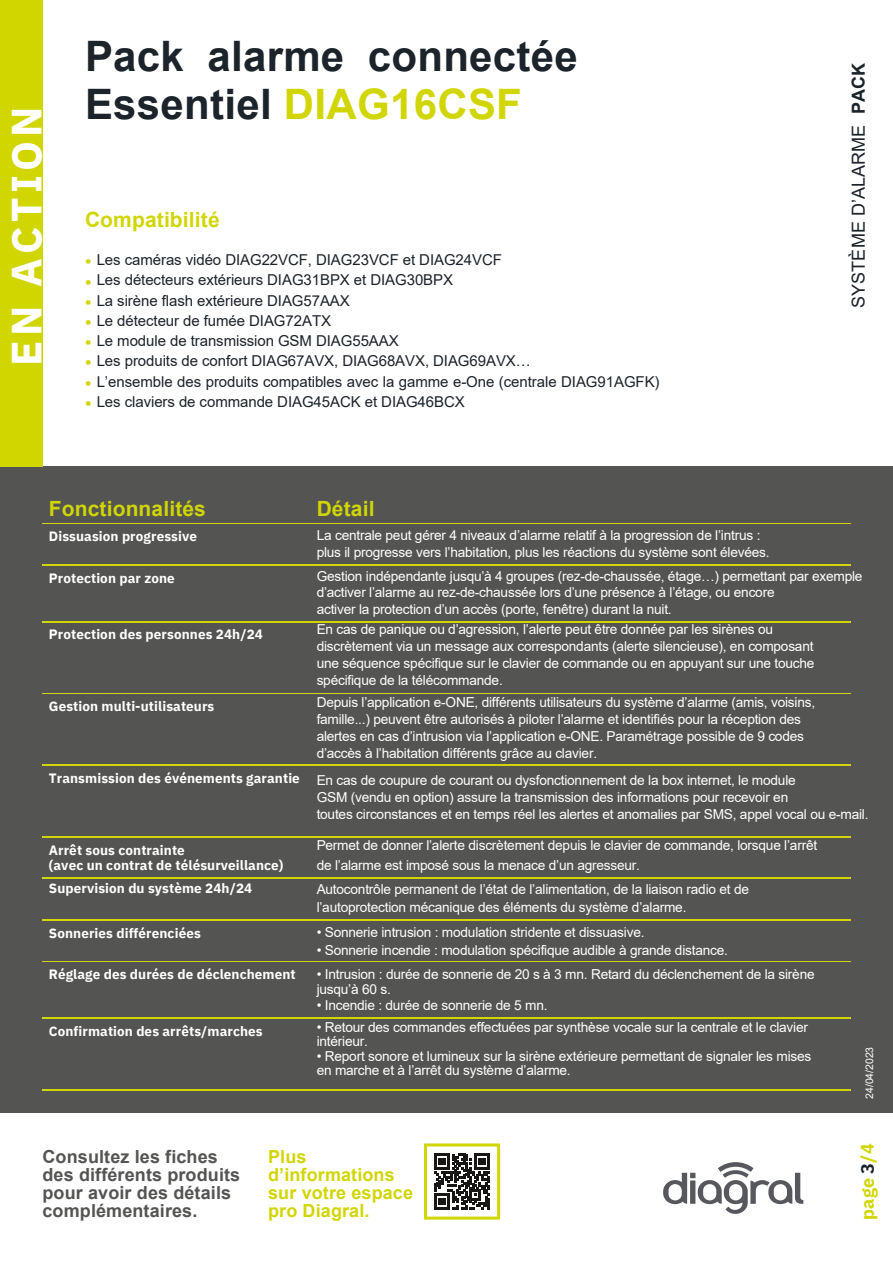
<style>
.page{position:relative;width:893px;height:1264px;background:#fff}
.page>*{position:absolute;margin:0;border:0;box-sizing:border-box;transform-origin:0 0}
.t1{font:700 42px/47.2px "Arial";letter-spacing:.005em;color:#1d232a}
.t2{font:700 42px "IBM Plex Sans";letter-spacing:.1em;color:#fff}
.t3{font:700 21px "Arial";letter-spacing:.01em;color:#d1d600}
.t4{font:700 18px/18px "Arial";letter-spacing:.005em;color:#545453}
.t5{font:700 18px/18px "Arial";letter-spacing:.005em;color:#d1d600}
.t6{font:18px "Arial";letter-spacing:.005em;color:#1d232a}
.t7{font:700 18px "IBM Plex Sans";color:#d1d600}
.t8{font:15px "Arial";letter-spacing:-.005em;color:#1d232a}
.t9{font:13.65px/16.8px "Arial";letter-spacing:-.015em;color:#fff}
.t10{font:700 13.5px/14.5px "IBM Plex Sans";letter-spacing:.005em;color:#fff}
.t11{font:10.5px "Arial";letter-spacing:-.005em;color:#fff}
.s1{color:#d1d600}
.s2{font-family:"IBM Plex Sans";font-weight:700;color:#d1d600}
.s3{font-weight:700}
.s4{color:#1d232a}
</style>
<div class="page">
<svg style="left:434px;top:1153px;width:56px;height:56px"></svg>
<div style="left:424px;top:1143px;width:76px;height:76px;border:3px solid #d1d600"></div>
<div style="left:0;top:466px;width:892px;height:646px;background:#545453"></div>
<hr style="left:42px;top:523px;width:277px;height:1px;background:#d1d600">
<hr style="left:319px;top:523px;width:531px;height:1px;background:#d1d600">
<hr style="left:42px;top:564px;width:277px;height:1px;background:#d1d600">
<hr style="left:319px;top:564px;width:531px;height:1px;background:#d1d600">
<hr style="left:42px;top:621px;width:277px;height:1px;background:#d1d600">
<hr style="left:319px;top:621px;width:531px;height:1px;background:#d1d600">
<hr style="left:42px;top:693px;width:277px;height:1px;background:#d1d600">
<hr style="left:319px;top:693px;width:531px;height:1px;background:#d1d600">
<hr style="left:42px;top:764px;width:277px;height:1px;background:#d1d600">
<hr style="left:319px;top:764px;width:531px;height:1px;background:#d1d600">
<hr style="left:42px;top:836px;width:277px;height:1px;background:#d1d600">
<hr style="left:319px;top:836px;width:531px;height:1px;background:#d1d600">
<hr style="left:42px;top:877px;width:277px;height:1px;background:#d1d600">
<hr style="left:319px;top:877px;width:531px;height:1px;background:#d1d600">
<hr style="left:42px;top:919px;width:277px;height:1px;background:#d1d600">
<hr style="left:319px;top:919px;width:531px;height:1px;background:#d1d600">
<hr style="left:42px;top:961px;width:277px;height:1px;background:#d1d600">
<hr style="left:319px;top:961px;width:531px;height:1px;background:#d1d600">
<hr style="left:42px;top:1017px;width:277px;height:1px;background:#d1d600">
<hr style="left:319px;top:1017px;width:531px;height:1px;background:#d1d600">
<hr style="left:42px;top:1089px;width:277px;height:1px;background:#d1d600">
<hr style="left:319px;top:1089px;width:531px;height:1px;background:#d1d600">
<div style="left:0;top:0;width:42px;height:466px;background:#d1d600"></div>
<svg style="left:663px;top:1162px;width:140px;height:51px"></svg>
<h1 class="t2" style="left:-1px;top:365px;width:261px;rotate:-90deg">EN ACTION</h1>
<h1 class="t1" style="left:85px;top:33px;width:494px">Pack alarme connectée<br>Essentiel <span class="s1">DIAG16CSF</span></h1>
<h2 class="t3" style="left:85px;top:207px;width:136px">Compatibilité</h2>
<p class="t8" style="left:85px;top:251px;width:418px"><span class="s2">•</span> Les caméras vidéo DIAG22VCF, DIAG23VCF et DIAG24VCF</p>
<p class="t8" style="left:85px;top:272px;width:369px"><span class="s2">•</span> Les détecteurs extérieurs DIAG31BPX et DIAG30BPX</p>
<p class="t8" style="left:85px;top:292px;width:266px"><span class="s2">•</span> La sirène flash extérieure DIAG57AAX</p>
<p class="t8" style="left:85px;top:312px;width:247px"><span class="s2">•</span> Le détecteur de fumée DIAG72ATX</p>
<p class="t8" style="left:85px;top:332px;width:315px"><span class="s2">•</span> Le module de transmission GSM DIAG55AAX</p>
<p class="t8" style="left:85px;top:353px;width:447px"><span class="s2">•</span> Les produits de confort DIAG67AVX, DIAG68AVX, DIAG69AVX…</p>
<p class="t8" style="left:85px;top:373px;width:576px"><span class="s2">•</span> L’ensemble des produits compatibles avec la gamme e-One (centrale DIAG91AGFK)</p>
<p class="t8" style="left:85px;top:393px;width:381px"><span class="s2">•</span> Les claviers de commande DIAG45ACK et DIAG46BCX</p>
<h2 class="t3" style="left:49px;top:496px;width:159px">Fonctionnalités</h2>
<h2 class="t3" style="left:316px;top:496px;width:59px">Détail</h2>
<h3 class="t6" style="left:848px;top:308px;width:246px;rotate:-90deg">SYSTÈME D’ALARME <span class="s3">PACK</span></h3>
<p class="t10" style="left:49px;top:529px;width:150px">Dissuasion progressive</p>
<p class="t10" style="left:49px;top:570px;width:127px">Protection par zone</p>
<p class="t10" style="left:49px;top:627px;width:215px">Protection des personnes 24h/24</p>
<p class="t10" style="left:49px;top:698px;width:167px">Gestion multi-utilisateurs</p>
<p class="t10" style="left:49px;top:770px;width:252px">Transmission des événements garantie</p>
<p class="t10" style="left:49px;top:842px;width:236px">Arrêt sous contrainte<br>(avec un contrat de télésurveillance)</p>
<p class="t10" style="left:49px;top:881px;width:205px">Supervision du système 24h/24</p>
<p class="t10" style="left:49px;top:925px;width:153px">Sonneries différenciées</p>
<p class="t10" style="left:49px;top:966px;width:248px">Réglage des durées de déclenchement</p>
<p class="t10" style="left:49px;top:1023px;width:215px">Confirmation des arrêts/marches</p>
<p class="t9" style="left:316px;top:527px;width:454px">La centrale peut gérer 4 niveaux d’alarme relatif à la progression de l’intrus : plus il progresse vers l’habitation, plus les réactions du système sont élevées.</p>
<p class="t9" style="left:316px;top:567px;width:547px">Gestion indépendante jusqu’à 4 groupes (rez-de-chaussée, étage…) permettant par exemple d’activer l’alarme au rez-de-chaussée lors d’une présence à l’étage, ou encore<br>activer la protection d’un accès (porte, fenêtre) durant la nuit.</p>
<p class="t9" style="left:316px;top:621px;width:499px">En cas de panique ou d’agression, l’alerte peut être donnée par les sirènes ou discrètement via un message aux correspondants (alerte silencieuse), en composant une séquence spécifique sur le clavier de commande ou en appuyant sur une touche spécifique de la télécommande.</p>
<p class="t9" style="left:316px;top:694px;width:500px">Depuis l’application e-ONE, différents utilisateurs du système d’alarme (amis, voisins, famille...) peuvent être autorisés à piloter l’alarme et identifiés pour la réception des alertes en cas d’intrusion via l’application e-ONE. Paramétrage possible de 9 codes d’accès à l’habitation différents grâce au clavier.</p>
<p class="t9" style="left:316px;top:771px;width:553px">En cas de coupure de courant ou dysfonctionnement de la box internet, le module<br>GSM (vendu en option) assure la transmission des informations pour recevoir en<br>toutes circonstances et en temps réel les alertes et anomalies par SMS, appel vocal ou e-mail.</p>
<p class="t9" style="left:316px;top:836px;width:502px;line-height:19px">Permet de donner l’alerte discrètement depuis le clavier de commande, lorsque l’arrêt de l’alarme est imposé sous la menace d’un agresseur.</p>
<p class="t9" style="left:316px;top:880px;width:434px;line-height:18px">Autocontrôle permanent de l’état de l’alimentation, de la liaison radio et de l’autoprotection mécanique des éléments du système d’alarme.</p>
<p class="t9" style="left:316px;top:923px;width:329px">• Sonnerie intrusion : modulation stridente et dissuasive.</p>
<p class="t9" style="left:316px;top:941px;width:413px">• Sonnerie incendie : modulation spécifique audible à grande distance.</p>
<p class="t9" style="left:316px;top:966px;width:499px;line-height:15.8px">• Intrusion : durée de sonnerie de 20 s à 3 mn. Retard du déclenchement de la sirène jusqu’à 60 s.</p>
<p class="t9" style="left:316px;top:997px;width:232px">• Incendie : durée de sonnerie de 5 mn.</p>
<p class="t9" style="left:316px;top:1019px;width:493px;line-height:14.5px">• Retour des commandes effectuées par synthèse vocale sur la centrale et le clavier intérieur.</p>
<p class="t9" style="left:316px;top:1048px;width:496px;line-height:14.5px">• Report sonore et lumineux sur la sirène extérieure permettant de signaler les mises en marche et à l’arrêt du système d’alarme.</p>
<p class="t11" style="left:863px;top:1098px;width:54px;rotate:-90deg">24/04/2023</p>
<h3 class="t4" style="left:42px;top:1147px;width:199px">Consultez les fiches des différents produits pour avoir des détails complémentaires.</h3>
<h3 class="t5" style="left:268px;top:1147px;width:146px">Plus d’informations sur votre espace pro Diagral.</h3>
<h3 class="t7" style="left:855px;top:1219px;width:78px;rotate:-90deg">page <span class="s4">3</span>/4</h3>
</div>
